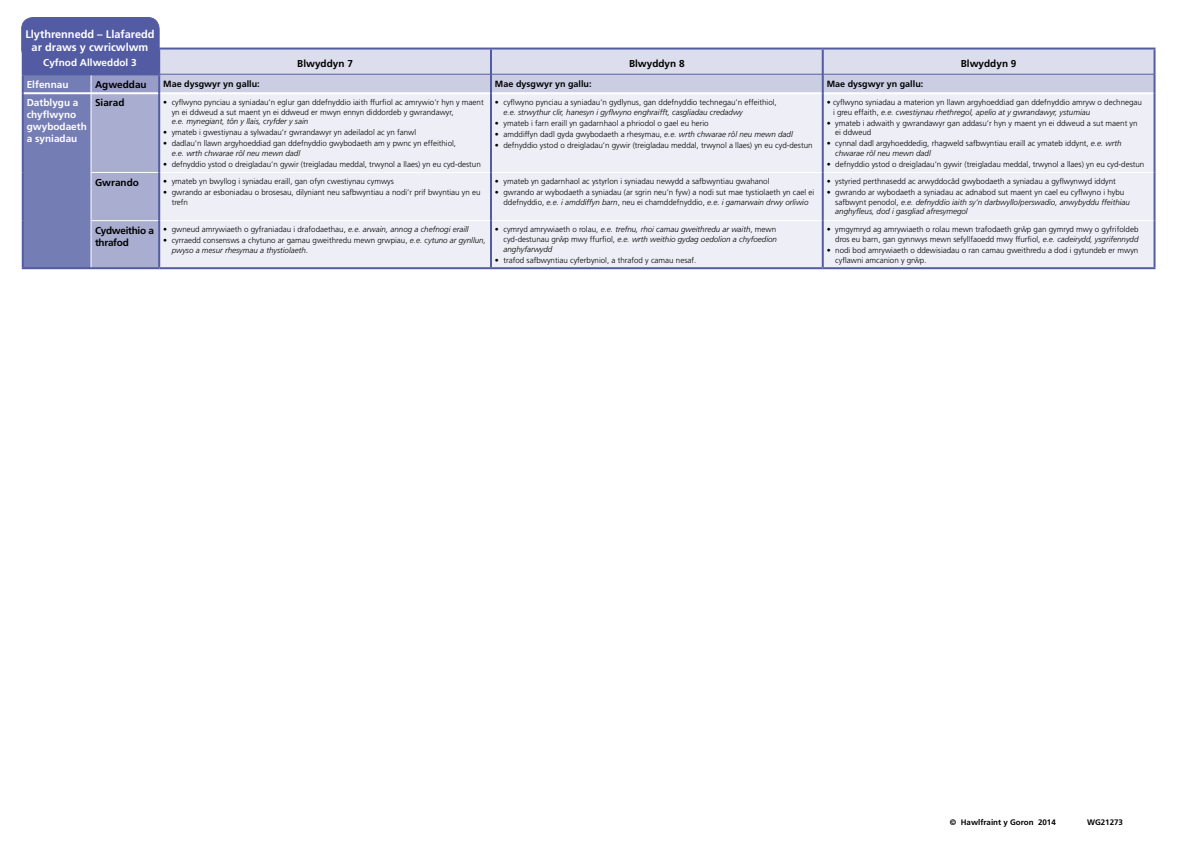
<style>
.page{position:relative;width:1191px;height:842px;background:#fff}
.page>*{position:absolute;margin:0;border:0;box-sizing:border-box;transform-origin:0 0}
.heading_bold{font:700 11px/13.2px "Frutiger LT Std";color:#fff;text-align:center}
.heading_bold-2{font:700 10px/12px "Frutiger LT Std";color:#fff}
.heading_bold-3{font:700 10px "Frutiger LT Std";color:#000}
.heading_bold-4{font:700 10px/12px "Frutiger LT Std";letter-spacing:-.03em;color:#000}
.Paragraph_Style_1{font:700 9px "Frutiger LT Std";color:#000}
.bulleted_text{font:300 8px/9.6px "Frutiger LT Std";color:#000}
.bulleted_text-2{font:italic 300 8px/9.6px "Frutiger LT Std";color:#000}
.t1{font:700 8px "Frutiger LT Std";color:#000}
.s1{font-style:italic}
.s2{font-style:normal}
</style>
<div class="page">
<hr style="left:22px;top:267px;width:69px;height:2px;background:#535ca3">
<hr style="left:91px;top:267px;width:68px;height:2px;background:#535ca3">
<hr style="left:159px;top:48px;width:332px;height:2px;background:#535ca3">
<hr style="left:491px;top:48px;width:331px;height:2px;background:#535ca3">
<hr style="left:822px;top:48px;width:333px;height:2px;background:#535ca3">
<hr style="left:159px;top:267px;width:332px;height:2px;background:#535ca3">
<hr style="left:491px;top:267px;width:331px;height:2px;background:#535ca3">
<hr style="left:822px;top:267px;width:333px;height:2px;background:#535ca3">
<svg style="left:22px;top:49px;width:1133px;height:219px;background:#dddfed"></svg>
<hr style="left:490px;top:93px;width:2px;height:79px;background:#535ca3">
<hr style="left:1153px;top:93px;width:2px;height:79px;background:#535ca3">
<hr style="left:490px;top:172px;width:2px;height:49px;background:#535ca3">
<hr style="left:1153px;top:172px;width:2px;height:49px;background:#535ca3">
<hr style="left:22px;top:74px;width:1133px;height:1px;background:#535ca3">
<div style="left:22px;top:18px;width:137px;height:42px;background:#535ca3;border-radius:11px"></div>
<div style="left:21px;top:17px;width:139px;height:44px;border:1px solid #535ca3;border-radius:11px"></div>
<p class="heading_bold" style="left:25px;top:27px;width:131px">Llythrennedd – Llafaredd ar draws y cwricwlwm</p>
<p class="heading_bold-2" style="left:43px;top:56px;width:95px">Cyfnod Allweddol 3</p>
<p class="heading_bold-3" style="left:297px;top:58px;width:57px">Blwyddyn 7</p>
<p class="heading_bold-3" style="left:629px;top:58px;width:57px">Blwyddyn 8</p>
<p class="heading_bold-3" style="left:961px;top:58px;width:57px">Blwyddyn 9</p>
<p class="heading_bold-2" style="left:27px;top:78px;width:43px">Elfennau</p>
<p class="heading_bold-3" style="left:95px;top:78px;width:53px">Agweddau</p>
<p class="Paragraph_Style_1" style="left:163px;top:78px;width:98px">Mae dysgwyr yn gallu:</p>
<p class="Paragraph_Style_1" style="left:495px;top:78px;width:98px">Mae dysgwyr yn gallu:</p>
<p class="Paragraph_Style_1" style="left:826px;top:78px;width:98px">Mae dysgwyr yn gallu:</p>
<p class="heading_bold-2" style="left:27px;top:97px;width:62px">Datblygu a chyflwyno gwybodaeth a syniadau</p>
<p class="heading_bold-3" style="left:95px;top:97px;width:31px">Siarad</p>
<p class="bulleted_text" style="left:172px;top:97px;width:313px;text-indent:-8px">• cyflwyno pynciau a syniadau’n eglur gan ddefnyddio iaith ffurfiol ac amrywio’r hyn y maent yn ei ddweud a sut maent yn ei ddweud er mwyn ennyn diddordeb y gwrandawyr,<br><span class="s1">e.e. mynegiant, tôn y llais, cryfder y sain</span></p>
<p class="bulleted_text" style="left:503px;top:97px;width:275px;text-indent:-8px">• cyflwyno pynciau a syniadau’n gydlynus, gan ddefnyddio technegau’n effeithiol, <span class="s1">e.e. strwythur clir, hanesyn i gyflwyno enghraifft, casgliadau credadwy</span></p>
<p class="bulleted_text" style="left:495px;top:118px;width:215px">• ymateb i farn eraill yn gadarnhaol a phriodol o gael eu herio</p>
<p class="bulleted_text" style="left:495px;top:129px;width:299px">• amddiffyn dadl gyda gwybodaeth a rhesymau, <span class="s1">e.e. wrth chwarae rôl neu mewn dadl</span></p>
<p class="bulleted_text" style="left:495px;top:140px;width:319px">• defnyddio ystod o dreigladau’n gywir (treigladau meddal, trwynol a llaes) yn eu cyd-destun</p>
<p class="bulleted_text" style="left:833px;top:97px;width:310px;text-indent:-6px">• cyflwyno syniadau a materion yn llawn argyhoeddiad gan ddefnyddio amryw o dechnegau i greu effaith, <span class="s1">e.e. cwestiynau rhethregol, apelio at y gwrandawyr, ystumiau</span></p>
<p class="bulleted_text" style="left:835px;top:118px;width:304px;text-indent:-8px">• ymateb i adwaith y gwrandawyr gan addasu’r hyn y maent yn ei ddweud a sut maent yn ei ddweud</p>
<p class="bulleted_text" style="left:835px;top:139px;width:288px;text-indent:-8px">• cynnal dadl argyhoeddedig, rhagweld safbwyntiau eraill ac ymateb iddynt, <span class="s1">e.e. wrth chwarae rôl neu mewn dadl</span></p>
<p class="bulleted_text" style="left:826px;top:159px;width:319px">• defnyddio ystod o dreigladau’n gywir (treigladau meddal, trwynol a llaes) yn eu cyd-destun</p>
<p class="bulleted_text" style="left:163px;top:128px;width:254px">• ymateb i gwestiynau a sylwadau’r gwrandawyr yn adeiladol ac yn fanwl</p>
<p class="bulleted_text" style="left:172px;top:139px;width:286px;text-indent:-8px">• dadlau’n llawn argyhoeddiad gan ddefnyddio gwybodaeth am y pwnc yn effeithiol, <span class="s1">e.e. wrth chwarae rôl neu mewn dadl</span></p>
<p class="bulleted_text" style="left:163px;top:159px;width:319px">• defnyddio ystod o dreigladau’n gywir (treigladau meddal, trwynol a llaes) yn eu cyd-destun</p>
<p class="heading_bold-3" style="left:95px;top:176px;width:45px">Gwrando</p>
<p class="bulleted_text" style="left:163px;top:177px;width:232px">• ymateb yn bwyllog i syniadau eraill, gan ofyn cwestiynau cymwys</p>
<p class="bulleted_text" style="left:172px;top:188px;width:310px;text-indent:-8px">• gwrando ar esboniadau o brosesau, dilyniant neu safbwyntiau a nodi’r prif bwyntiau yn eu trefn</p>
<p class="bulleted_text" style="left:495px;top:177px;width:276px">• ymateb yn gadarnhaol ac ystyrlon i syniadau newydd a safbwyntiau gwahanol</p>
<p class="bulleted_text" style="left:495px;top:188px;width:321px;text-align:center">• gwrando ar wybodaeth a syniadau (ar sgrin neu’n fyw) a nodi sut mae tystiolaeth yn cael ei ddefnyddio, <span class="s1">e.e. i amddiffyn barn</span>, neu ei chamddefnyddio, <span class="s1">e.e. i gamarwain drwy orliwio</span></p>
<p class="bulleted_text" style="left:826px;top:177px;width:290px">• ystyried perthnasedd ac arwyddocâd gwybodaeth a syniadau a gyflwynwyd iddynt</p>
<p class="bulleted_text-2" style="left:835px;top:188px;width:296px;text-indent:-8px"><span class="s2">• gwrando ar wybodaeth a syniadau ac adnabod sut maent yn cael eu cyflwyno i hybu safbwynt penodol,</span> e.e. defnyddio iaith sy’n darbwyllo/perswadio, anwybyddu ffeithiau anghyfleus, dod i gasgliad afresymegol</p>
<p class="heading_bold-4" style="left:95px;top:224px;width:60px">Cydweithio a thrafod</p>
<p class="bulleted_text" style="left:163px;top:225px;width:307px">• gwneud amrywiaeth o gyfraniadau i drafodaethau, <span class="s1">e.e. arwain, annog a chefnogi eraill</span></p>
<p class="bulleted_text" style="left:172px;top:236px;width:316px;text-indent:-8px">• cyrraedd consensws a chytuno ar gamau gweithredu mewn grwpiau, <span class="s1">e.e. cytuno ar gynllun, pwyso a mesur rhesymau a thystiolaeth</span>.</p>
<p class="bulleted_text-2" style="left:503px;top:225px;width:275px;text-align:justify;text-indent:-8px"><span class="s2">• cymryd amrywiaeth o rolau,</span> e.e. trefnu, rhoi camau gweithredu ar waith<span class="s2">, mewn cyd-destunau grwˆ p mwy ffurfiol,</span> e.e. wrth weithio gydag oedolion a chyfoedion anghyfarwydd</p>
<p class="bulleted_text" style="left:495px;top:255px;width:203px">• trafod safbwyntiau cyferbyniol, a thrafod y camau nesaf.</p>
<p class="bulleted_text" style="left:826px;top:225px;width:313px;text-align:right">• ymgymryd ag amrywiaeth o rolau mewn trafodaeth grwˆ p gan gymryd mwy o gyfrifoldeb dros eu barn, gan gynnwys mewn sefyllfaoedd mwy ffurfiol, <span class="s1">e.e. cadeirydd, ysgrifennydd</span></p>
<p class="bulleted_text" style="left:835px;top:245px;width:305px;text-indent:-8px">• nodi bod amrywiaeth o ddewisiadau o ran camau gweithredu a dod i gytundeb er mwyn cyflawni amcanion y grwˆ p.</p>
<p class="t1" style="left:950px;top:817px;width:107px">© Hawlfraint y Goron 2014</p>
<p class="t1" style="left:1087px;top:817px;width:38px">WG21273</p>
</div>
